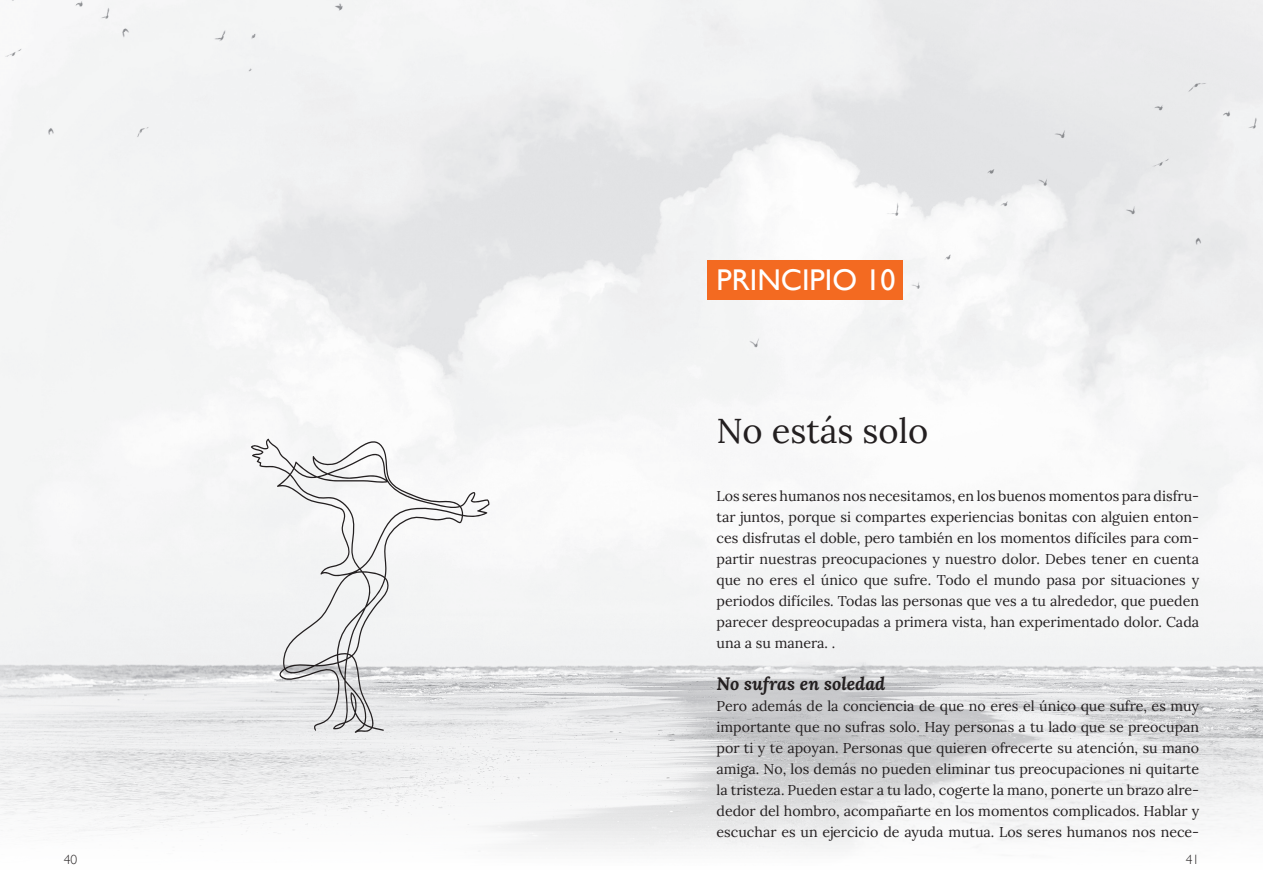
<style>
.page{position:relative;width:1263px;height:893px;background:#fff}
.page>*{position:absolute;margin:0;border:0;box-sizing:border-box;transform-origin:0 0}
.kop{font:34.5px "Lora";color:#231f20}
.principe{font:30px "Gill Sans";color:#fff}
.subkop{font:italic 18px "Lora";color:#231f20}
.plat{font:14.25px/21px "Lora";color:#231f20;text-align:justify}
.t1{font:300 13.5px "Gill Sans";color:#231f20}
</style>
<div class="page">
<img style="left:0;top:0;width:1263px;height:852px">
<svg style="left:251px;top:439px;width:239px;height:294px;fill:#f2f3f4"></svg>
<div style="left:707px;top:260px;width:196px;height:40px;background:#f36a21"></div>
<p class="principe" style="left:716px;top:262px;width:180px">PRINCIPIO 10</p>
<p class="kop" style="left:716px;top:404px;width:213px">No estás solo</p>
<p class="plat" style="left:716px;top:484px;width:484px">Los seres humanos nos necesitamos, en los buenos momentos para disfru&shy;tar juntos, porque si compartes experiencias bonitas con alguien enton&shy;ces disfrutas el doble, pero también en los momentos difíciles para com&shy;partir nuestras preocupaciones y nuestro dolor. Debes tener en cuenta que no eres el único que sufre. Todo el mundo pasa por situaciones y periodos difíciles. Todas las personas que ves a tu alrededor, que pueden parecer despreocupadas a primera vista, han experimentado dolor. Cada una a su manera. .</p>
<p class="subkop" style="left:716px;top:671px;width:170px">No sufras en soledad</p>
<p class="plat" style="left:716px;top:694px;width:484px">Pero además de la conciencia de que no eres el único que sufre, es muy importante que no sufras solo. Hay personas a tu lado que se preocupan por ti y te apoyan. Personas que quieren ofrecerte su atención, su mano amiga. No, los demás no pueden eliminar tus preocupaciones ni quitarte la tristeza. Pueden estar a tu lado, cogerte la mano, ponerte un brazo alre&shy;dedor del hombro, acompañarte en los momentos complicados. Hablar y escuchar es un ejercicio de ayuda mutua. Los seres humanos nos nece-</p>
<p class="t1" style="left:64px;top:849px;width:15px">40</p>
<p class="t1" style="left:1186px;top:849px;width:15px">41</p>
</div>
